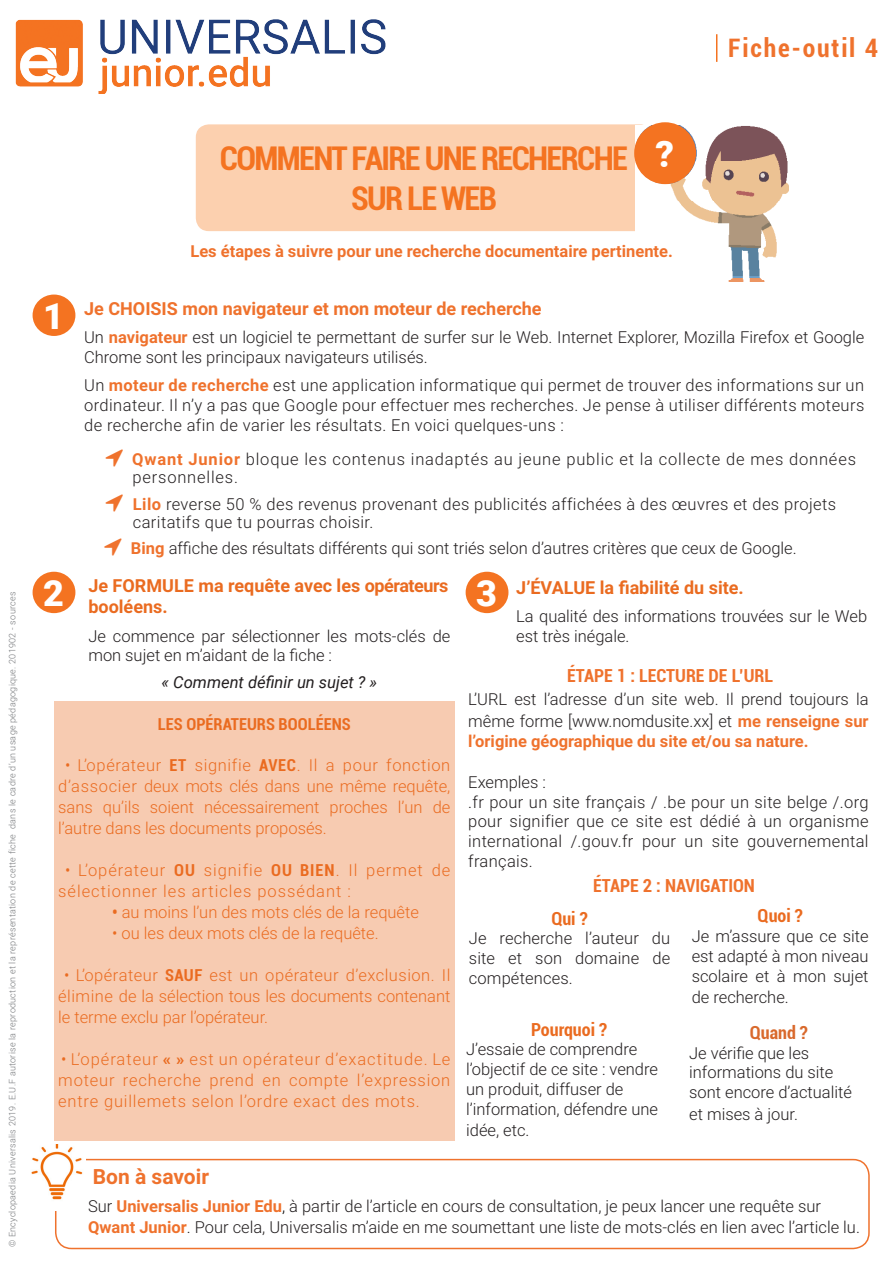
<style>
.page{position:relative;width:893px;height:1263px;background:#fff}
.page>*{position:absolute;margin:0;border:0;box-sizing:border-box;transform-origin:0 0}
.t1{font:900 36.45px "Roboto";color:#fff}
.t2{font:900 36px "Roboto";color:#fff}
.t3{font:700 condensed 32.7px/39.3px "Roboto";letter-spacing:-.05em;color:#f47321;text-align:center}
.t4{font:700 condensed 25.5px "Roboto";letter-spacing:.07em;color:#ef722d}
.t5{font:700 21px "Roboto";color:#ef722d}
.t6{font:700 18px/21.6px "Roboto";color:#ea6b20}
.t7{font:700 18px "Roboto";color:#ef722d}
.t8{font:700 condensed 18px "Roboto";color:#ef722d}
.t9{font:700 condensed 18px "Roboto";color:#ea6b20}
.t10{font:700 condensed 18px "Roboto";color:#d9692c}
.t11{font:300 16.5px/19.8px "Roboto";color:#231f20}
.t12{font:300 16.5px/21px "Roboto";color:#ea6b20;text-align:justify}
.t13{font:300 16.5px/18px "Roboto";letter-spacing:.025em;color:#231f20}
.t14{font:700 16.5px "Roboto";color:#ef722d}
.t15{font:300 16.5px/18px "Roboto";letter-spacing:.05em;color:#231f20}
.t16{font:300 16.5px/21px "Roboto";letter-spacing:.06em;color:#ea6b20}
.t17{font:italic 16.5px "Roboto";color:#231f20}
.t18{font:700 condensed 16.5px "Roboto";color:#ea6b20}
.t19{font:300 9px "Roboto";letter-spacing:.03em;color:#76787b}
.s1{font-weight:700;color:#ef722d}
.s2{font-weight:700;font-stretch:condensed}
.s3{font-weight:700}
.s4{color:#000}
</style>
<div class="page">
<div style="left:55px;top:1159px;width:815px;height:90px;border:2px solid #ef722d;border-radius:16px"></div>
<img style="left:15px;top:19px;width:371px;height:75px">
<div style="left:466px;top:572px;width:42px;height:41px;background:#f47321;border-radius:50%"></div>
<div style="left:33px;top:572px;width:42px;height:41px;background:#f47321;border-radius:50%"></div>
<div style="left:33px;top:295px;width:42px;height:41px;background:#f47321;border-radius:50%"></div>
<div style="left:196px;top:124px;width:457px;height:107px;background:#fcd0af;border-radius:13px"></div>
<svg style="left:716px;top:34px;width:1px;height:28px"></svg>
<img style="left:635px;top:125px;width:154px;height:157px">
<div style="left:634px;top:122px;width:62px;height:62px;background:#f47321;border-radius:50%"></div>
<div style="left:54px;top:701px;width:401px;height:440px;background:#f7cbb1"></div>
<img style="left:31px;top:1145px;width:55px;height:66px">
<p class="t4" style="left:728px;top:30px;width:151px">Fiche-outil 4</p>
<p class="t19" style="left:6px;top:1247px;width:657px;rotate:-90deg">© Encyclopaedia Universalis 2019. E.U.F autorise la reproduction et la représentation de cette fiche dans le cadre d’un usage pédagogique. 201902 - sources</p>
<p class="t3" style="left:220px;top:138px;width:410px">COMMENT FAIRE UNE RECHERCHE<br>SUR LE WEB</p>
<p class="t1" style="left:656px;top:128px;width:20px">?</p>
<p class="t2" style="left:43px;top:291px;width:22px">1</p>
<p class="t14" style="left:190px;top:240px;width:484px">Les étapes à suivre pour une recherche documentaire pertinente.</p>
<p class="t7" style="left:84px;top:295px;width:459px">Je CHOISIS mon navigateur et mon moteur de recherche</p>
<p class="t11" style="left:84px;top:326px;width:782px">Un <span class="s1">navigateur</span> est un logiciel te permettant de surfer sur le Web. Internet Explorer, Mozilla Firefox et Google<br>Chrome sont les principaux navigateurs utilisés.</p>
<p class="t11" style="left:84px;top:375px;width:782px;text-align:justify">Un <span class="s1">moteur de recherche</span> est une application informatique qui permet de trouver des informations sur un ordinateur. Il n’y a pas que Google pour effectuer mes recherches. Je pense à utiliser différents moteurs de recherche afin de varier les résultats. En voici quelques-uns :</p>
<p class="t15" style="left:132px;top:450px;width:725px"><span class="s1">Qwant Junior</span> bloque les contenus inadaptés au jeune public et la collecte de mes données personnelles.</p>
<p class="t13" style="left:133px;top:494px;width:705px"><span class="s1">Lilo</span> reverse 50 % des revenus provenant des publicités affichées à des œuvres et des projets caritatifs que tu pourras choisir.</p>
<p class="t11" style="left:131px;top:538px;width:667px"><span class="s1">Bing</span> affiche des résultats différents qui sont triés selon d’autres critères que ceux de Google.</p>
<p class="t6" style="left:516px;top:576px;width:229px">J’ÉVALUE la fiabilité du site.</p>
<p class="t11" style="left:516px;top:606px;width:352px">La qualité des informations trouvées sur le Web est très inégale.</p>
<p class="t6" style="left:88px;top:574px;width:362px">Je FORMULE ma requête avec les opérateurs booléens.</p>
<p class="t11" style="left:88px;top:625px;width:364px">Je commence par sélectionner les mots-clés de mon sujet en m’aidant de la fiche :</p>
<p class="t17" style="left:162px;top:671px;width:217px">« Comment définir un sujet ? »</p>
<p class="t2" style="left:43px;top:568px;width:22px">2</p>
<p class="t2" style="left:476px;top:568px;width:22px">3</p>
<p class="t8" style="left:567px;top:663px;width:207px">ÉTAPE 1 : LECTURE DE L’URL</p>
<p class="t11" style="left:468px;top:688px;width:402px;line-height:21.6px">L’URL est l’adresse d’un site web. Il prend toujours la même forme [www.nomdusite.xx] et <span class="s1">me renseigne sur</span></p>
<p class="t14" style="left:468px;top:729px;width:342px">l’origine géographique du site et/ou sa nature.</p>
<p class="t11" style="left:468px;top:771px;width:79px">Exemples :</p>
<p class="t11" style="left:468px;top:791px;width:402px;text-align:justify">.fr pour un site français / .be pour un site belge /.org pour signifier que ce site est dédié à un organisme international /.gouv.fr pour un site gouvernemental français.</p>
<p class="t18" style="left:158px;top:713px;width:194px">LES OPÉRATEURS BOOLÉENS</p>
<p class="t12" style="left:58px;top:754px;width:394px;text-indent:7px">• L’opérateur <span class="s2">ET</span> signifie <span class="s2">AVEC</span>. Il a pour fonction d’associer deux mots clés dans une même requête, sans qu’ils soient nécessairement proches l’un de l’autre dans les documents proposés.</p>
<p class="t16" style="left:58px;top:859px;width:394px;text-indent:7px">• L’opérateur <span class="s2">OU</span> signifie <span class="s2">OU BIEN</span>. Il permet de sélectionner les articles possédant :</p>
<p class="t12" style="left:112px;top:901px;width:308px"><span class="s2">•</span> au moins l’un des mots clés de la requête</p>
<p class="t12" style="left:112px;top:922px;width:268px">• ou les deux mots clés de la requête.</p>
<p class="t12" style="left:58px;top:964px;width:394px;text-indent:6px">• L’opérateur <span class="s2">SAUF</span> est un opérateur d’exclusion. Il élimine de la sélection tous les documents contenant le terme exclu par l’opérateur.</p>
<p class="t12" style="left:58px;top:1048px;width:394px">• L’opérateur <span class="s3">« »</span> est un opérateur d’exactitude. Le moteur recherche prend en compte l’expression entre guillemets selon l’ordre exact des mots.</p>
<p class="t8" style="left:593px;top:873px;width:163px">ÉTAPE 2 : NAVIGATION</p>
<p class="t9" style="left:758px;top:903px;width:47px">Quoi ?</p>
<p class="t11" style="left:692px;top:926px;width:178px;text-align:justify">Je m’assure que ce site est adapté à mon niveau scolaire et à mon sujet</p>
<p class="t11" style="left:692px;top:987px;width:99px">de recherche.</p>
<p class="t9" style="left:551px;top:905px;width:38px">Qui ?</p>
<p class="t11" style="left:469px;top:928px;width:203px;text-align:justify">Je recherche l’auteur du site et son domaine de compétences.</p>
<p class="t9" style="left:531px;top:1016px;width:77px">Pourquoi ?</p>
<p class="t11" style="left:466px;top:1039px;width:173px">J’essaie de comprendre</p>
<p class="t11" style="left:466px;top:1059px;width:193px">l’objectif de ce site : vendre un produit, diffuser de</p>
<p class="t11" style="left:466px;top:1097px;width:193px;line-height:21.6px">l’information, défendre une idée, etc.</p>
<p class="t10" style="left:750px;top:1020px;width:60px">Quand ?</p>
<p class="t11" style="left:689px;top:1042px;width:121px">Je vérifie que les</p>
<p class="t11" style="left:689px;top:1062px;width:164px">informations du site sont encore d’actualité</p>
<p class="t11" style="left:689px;top:1103px;width:110px">et mises à jour.</p>
<p class="t5" style="left:93px;top:1161px;width:118px">Bon à savoir</p>
<p class="t11" style="left:88px;top:1195px;width:773px;line-height:21.3px">Sur <span class="s1">Universalis Junior Edu</span><span class="s4">,</span> à partir de l’article en cours de consultation, je peux lancer une requête sur<br><span class="s1">Qwant Junior</span>. Pour cela, Universalis m’aide en me soumettant une liste de mots-clés en lien avec l’article lu.</p>
</div>
